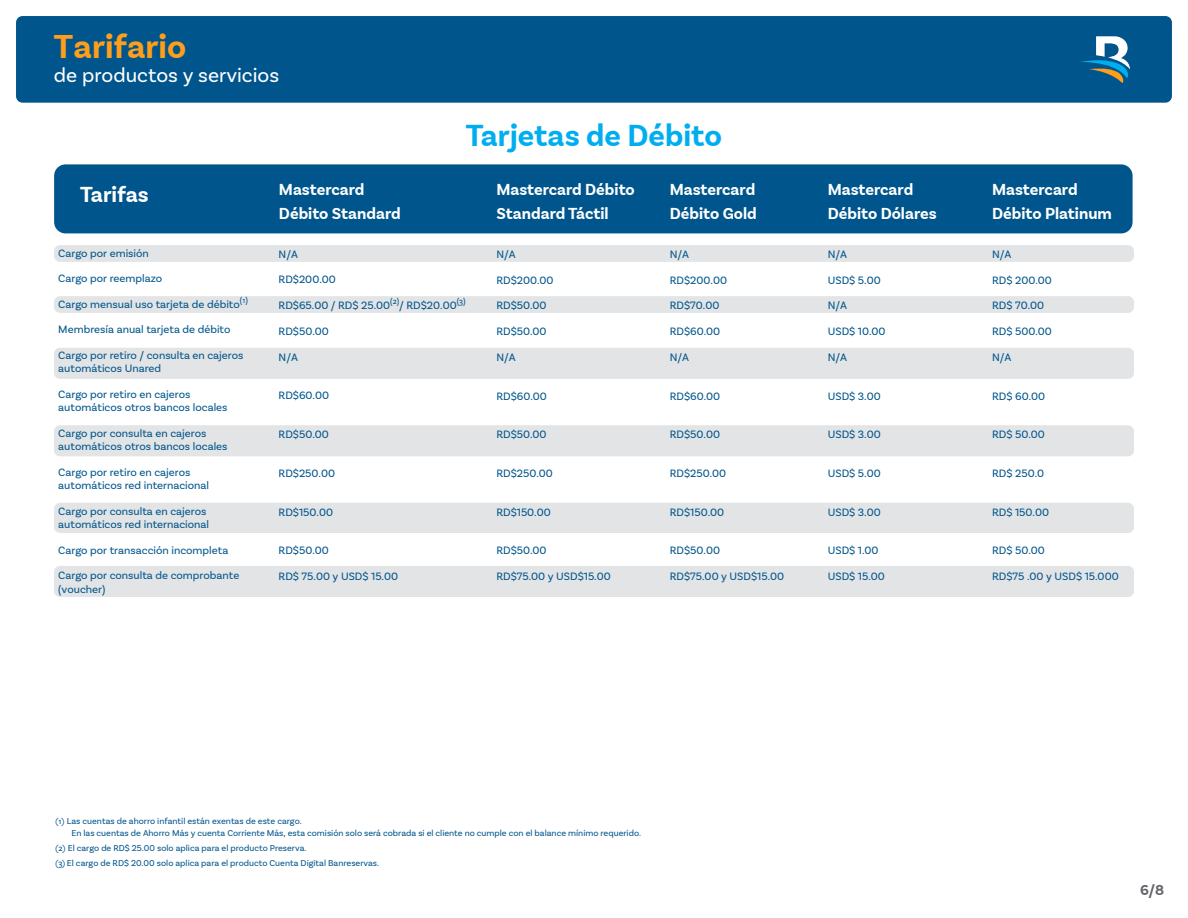
<style>
.page{position:relative;width:1188px;height:918px;background:#fff}
.page>*{position:absolute;margin:0;border:0;box-sizing:border-box;transform-origin:0 0}
.t1{font:700 34.2px "Basic Sans W05";color:#ff9e1b}
.t2{font:700 31.5px "Basic Sans W05";color:#00aef0}
.t3{font:700 22.5px "Basic Sans W05";color:#fff}
.t4{font:20.85px "Basic Sans";color:#fff}
.t5{font:700 16.5px/24px "Basic Sans W05";color:#fff}
.t6{font:700 15px "Basic Sans W05";color:#63666a}
.t7{font:11.25px/13.5px "Basic Sans";color:#00558c}
.t8{font:9px/12px "Basic Sans";color:#00558c}
.s1{font-family:"Freight Sans";font-weight:500}
</style>
<div class="page">
<div style="left:54px;top:245px;width:1080px;height:17px;background:#e3e4e5;border-radius:6px"></div>
<div style="left:54px;top:296px;width:1080px;height:17px;background:#e3e4e5;border-radius:6px"></div>
<div style="left:54px;top:503px;width:1080px;height:30px;background:#e3e4e5;border-radius:6px"></div>
<div style="left:54px;top:348px;width:1080px;height:31px;background:#e3e4e5;border-radius:6px"></div>
<div style="left:54px;top:566px;width:1080px;height:31px;background:#e3e4e5;border-radius:6px"></div>
<div style="left:54px;top:425px;width:1080px;height:31px;background:#e3e4e5;border-radius:6px"></div>
<div style="left:54px;top:164px;width:1079px;height:69px;background:#00558c;border-radius:11px"></div>
<div style="left:16px;top:16px;width:1156px;height:87px;background:#00558c;border-radius:7px"></div>
<svg style="left:1081px;top:36px;width:49px;height:47px"></svg>
<h1 class="t1" style="left:54px;top:26px;width:134px">Tarifario</h1>
<h3 class="t4" style="left:54px;top:63px;width:227px">de productos y servicios</h3>
<h2 class="t2" style="left:466px;top:117px;width:258px">Tarjetas de Débito</h2>
<h3 class="t3" style="left:80px;top:181px;width:70px">Tarifas</h3>
<h3 class="t5" style="left:279px;top:178px;width:123px">Mastercard<br>Débito Standard</h3>
<h3 class="t5" style="left:496px;top:178px;width:140px">Mastercard Débito<br>Standard Táctil</h3>
<h3 class="t5" style="left:670px;top:178px;width:88px">Mastercard<br>Débito Gold</h3>
<h3 class="t5" style="left:828px;top:178px;width:110px">Mastercard<br>Débito Dólares</h3>
<h3 class="t5" style="left:992px;top:178px;width:121px">Mastercard<br>Débito Platinum</h3>
<p class="t7" style="left:58px;top:246px;width:92px">Cargo por emisión</p>
<p class="t7" style="left:58px;top:272px;width:106px">Cargo por reemplazo</p>
<p class="t7" style="left:58px;top:297px;width:191px">Cargo mensual uso tarjeta de débito<sup>(</sup><sup>1</sup><sup>)</sup></p>
<p class="t7" style="left:58px;top:323px;width:174px">Membresía anual tarjeta de débito</p>
<p class="t7" style="left:58px;top:348px;width:187px">Cargo por retiro / consulta en cajeros automáticos Unared</p>
<p class="t7" style="left:58px;top:387px;width:171px">Cargo por retiro en cajeros automáticos otros bancos locales</p>
<p class="t7" style="left:58px;top:426px;width:171px">Cargo por consulta en cajeros automáticos otros bancos locales</p>
<p class="t7" style="left:58px;top:465px;width:152px">Cargo por retiro en cajeros automáticos red internacional</p>
<p class="t7" style="left:58px;top:504px;width:152px">Cargo por consulta en cajeros automáticos red internacional</p>
<p class="t7" style="left:58px;top:543px;width:172px">Cargo por transacción incompleta</p>
<p class="t7" style="left:58px;top:569px;width:183px">Cargo por consulta de comprobante (voucher)</p>
<p class="t7" style="left:279px;top:247px;width:21px">N/A</p>
<p class="t7" style="left:279px;top:273px;width:59px">RD$200.00</p>
<p class="t7" style="left:279px;top:299px;width:189px">RD$65.00 / RD$ 25.00<sup>(</sup><sup>2</sup><sup>)</sup>/ RD$20.00<sup>(</sup><sup>3</sup><sup>)</sup></p>
<p class="t7" style="left:279px;top:324px;width:52px">RD$50.00</p>
<p class="t7" style="left:279px;top:350px;width:21px">N/A</p>
<p class="t7" style="left:279px;top:389px;width:52px">RD$60.00</p>
<p class="t7" style="left:279px;top:428px;width:52px">RD$50.00</p>
<p class="t7" style="left:279px;top:466px;width:58px">RD$250.00</p>
<p class="t7" style="left:279px;top:505px;width:56px">RD$150.00</p>
<p class="t7" style="left:279px;top:544px;width:52px">RD$50.00</p>
<p class="t7" style="left:279px;top:569px;width:121px">RD$ 75.00 y USD$ 15.00</p>
<p class="t7" style="left:496px;top:247px;width:21px">N/A</p>
<p class="t7" style="left:496px;top:273px;width:59px">RD$200.00</p>
<p class="t7" style="left:496px;top:299px;width:52px">RD$50.00</p>
<p class="t7" style="left:496px;top:325px;width:52px">RD$50.00</p>
<p class="t7" style="left:496px;top:350px;width:21px">N/A</p>
<p class="t7" style="left:496px;top:389px;width:52px">RD$60.00</p>
<p class="t7" style="left:496px;top:428px;width:52px">RD$50.00</p>
<p class="t7" style="left:496px;top:466px;width:58px">RD$250.00</p>
<p class="t7" style="left:496px;top:505px;width:56px">RD$150.00</p>
<p class="t7" style="left:496px;top:544px;width:52px">RD$50.00</p>
<p class="t7" style="left:496px;top:570px;width:116px">RD$75.00 y USD$15.00</p>
<p class="t7" style="left:670px;top:247px;width:21px">N/A</p>
<p class="t7" style="left:670px;top:273px;width:59px">RD$200.00</p>
<p class="t7" style="left:670px;top:299px;width:51px">RD$70.00</p>
<p class="t7" style="left:670px;top:325px;width:52px">RD$60.00</p>
<p class="t7" style="left:670px;top:350px;width:21px">N/A</p>
<p class="t7" style="left:670px;top:389px;width:52px">RD$60.00</p>
<p class="t7" style="left:670px;top:428px;width:52px">RD$50.00</p>
<p class="t7" style="left:670px;top:466px;width:58px">RD$250.00</p>
<p class="t7" style="left:670px;top:505px;width:56px">RD$150.00</p>
<p class="t7" style="left:670px;top:544px;width:52px">RD$50.00</p>
<p class="t7" style="left:670px;top:570px;width:116px">RD$75.00 y USD$15.00</p>
<p class="t7" style="left:828px;top:247px;width:21px">N/A</p>
<p class="t7" style="left:828px;top:273px;width:55px">USD$ 5.00</p>
<p class="t7" style="left:828px;top:299px;width:21px">N/A</p>
<p class="t7" style="left:828px;top:325px;width:59px">USD$ 10.00</p>
<p class="t7" style="left:828px;top:350px;width:21px">N/A</p>
<p class="t7" style="left:828px;top:389px;width:55px">USD$ 3.00</p>
<p class="t7" style="left:828px;top:428px;width:55px">USD$ 3.00</p>
<p class="t7" style="left:828px;top:466px;width:55px">USD$ 5.00</p>
<p class="t7" style="left:828px;top:505px;width:55px">USD$ 3.00</p>
<p class="t7" style="left:828px;top:544px;width:52px">USD$ 1.00</p>
<p class="t7" style="left:828px;top:570px;width:59px">USD$ 15.00</p>
<p class="t7" style="left:992px;top:247px;width:21px">N/A</p>
<p class="t7" style="left:992px;top:273px;width:61px">RD$ 200.00</p>
<p class="t7" style="left:992px;top:299px;width:54px">RD$ 70.00</p>
<p class="t7" style="left:992px;top:325px;width:61px">RD$ 500.00</p>
<p class="t7" style="left:992px;top:350px;width:21px">N/A</p>
<p class="t7" style="left:992px;top:389px;width:55px">RD$ 60.00</p>
<p class="t7" style="left:992px;top:428px;width:54px">RD$ 50.00</p>
<p class="t7" style="left:992px;top:466px;width:54px">RD$ 250.0</p>
<p class="t7" style="left:992px;top:505px;width:58px">RD$ 150.00</p>
<p class="t7" style="left:992px;top:544px;width:54px">RD$ 50.00</p>
<p class="t7" style="left:992px;top:570px;width:128px">RD$75 .00 y USD$ 15.000</p>
<p class="t8" style="left:71px;top:815px;width:571px;text-indent:-16px"><span class="s1">(1)</span> Las cuentas de ahorro infantil están exentas de este cargo.<br>En las cuentas de Ahorro Más y cuenta Corriente Más, esta comisión solo será cobrada si el cliente no cumple con el balance mínimo requerido.</p>
<p class="t8" style="left:55px;top:841px;width:326px;line-height:15px"><span class="s1">(2)</span> El cargo de RD$ 25.00 solo aplica para el producto Preserva.<br><span class="s1">(3)</span> El cargo de RD$ 20.00 solo aplica para el producto Cuenta Digital Banreservas.</p>
<h3 class="t6" style="left:1140px;top:881px;width:26px">6/8</h3>
</div>
